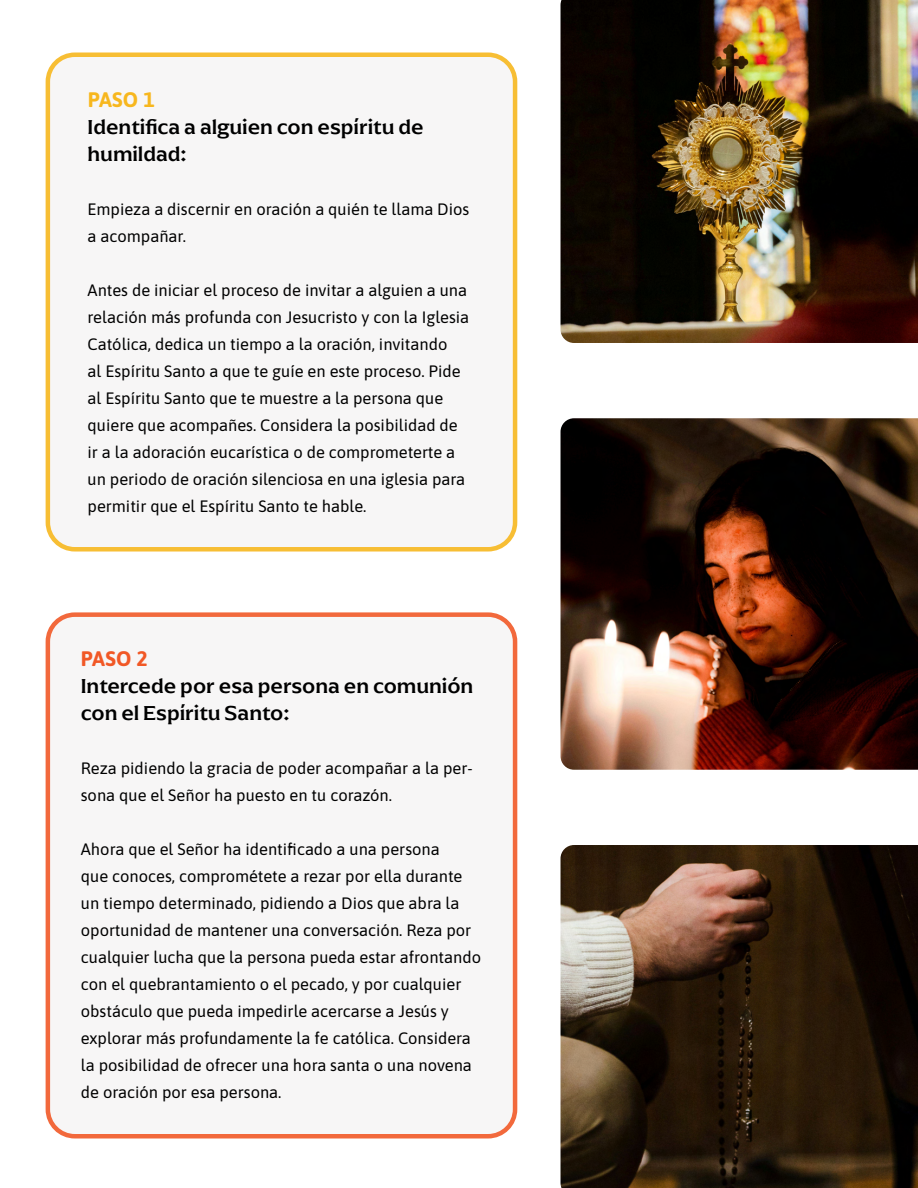
<style>
.page{position:relative;width:918px;height:1188px;background:#fff}
.page>*{position:absolute;margin:0;border:0;box-sizing:border-box;transform-origin:0 0}
.t1{font:500 21px/27px "Arpona";color:#000}
.t2{font:21px "Asap";color:#f7b71e}
.t3{font:21px "Asap";color:#f15826}
.t4{font:16.5px/27px "Asap";color:#000}
</style>
<div class="page">
<div style="left:48px;top:55px;width:467px;height:494px;background:#f7f5f5;border-radius:27px"></div>
<div style="left:46px;top:52px;width:471px;height:500px;border:4px solid #f7b71e;border-radius:27px"></div>
<div style="left:48px;top:615px;width:467px;height:521px;background:#f7f5f5;border-radius:27px"></div>
<div style="left:46px;top:612px;width:471px;height:526px;border:4px solid #f15826;border-radius:27px"></div>
<img style="left:561px;top:418px;width:357px;height:352px">
<img style="left:561px;top:0;width:357px;height:343px">
<img style="left:561px;top:845px;width:357px;height:343px">
<p class="t2" style="left:88px;top:85px;width:68px">PASO 1</p>
<p class="t1" style="left:88px;top:113px;width:338px">Identifica a alguien con espíritu de humildad:</p>
<p class="t4" style="left:88px;top:194px;width:383px">Empieza a discernir en oración a quién te llama Dios a acompañar.</p>
<p class="t4" style="left:88px;top:275px;width:383px">Antes de iniciar el proceso de invitar a alguien a una relación más profunda con Jesucristo y con la Iglesia Católica, dedica un tiempo a la oración, invitando<br>al Espíritu Santo a que te guíe en este proceso. Pide al Espíritu Santo que te muestre a la persona que quiere que acompañes. Considera la posibilidad de ir a la adoración eucarística o de comprometerte a un periodo de oración silenciosa en una iglesia para permitir que el Espíritu Santo te hable.</p>
<p class="t3" style="left:81px;top:644px;width:68px">PASO 2</p>
<p class="t1" style="left:81px;top:672px;width:394px">Intercede por esa persona en comunión con el Espíritu Santo:</p>
<p class="t4" style="left:81px;top:754px;width:393px">Reza pidiendo la gracia de poder acompañar a la per&shy;sona que el Señor ha puesto en tu corazón.</p>
<p class="t4" style="left:81px;top:835px;width:402px">Ahora que el Señor ha identificado a una persona<br>que conoces, comprométete a rezar por ella durante un tiempo determinado, pidiendo a Dios que abra la oportunidad de mantener una conversación. Reza por cualquier lucha que la persona pueda estar afrontando con el quebrantamiento o el pecado, y por cualquier obstáculo que pueda impedirle acercarse a Jesús y explorar más profundamente la fe católica. Considera la posibilidad de ofrecer una hora santa o una novena de oración por esa persona.</p>
</div>
